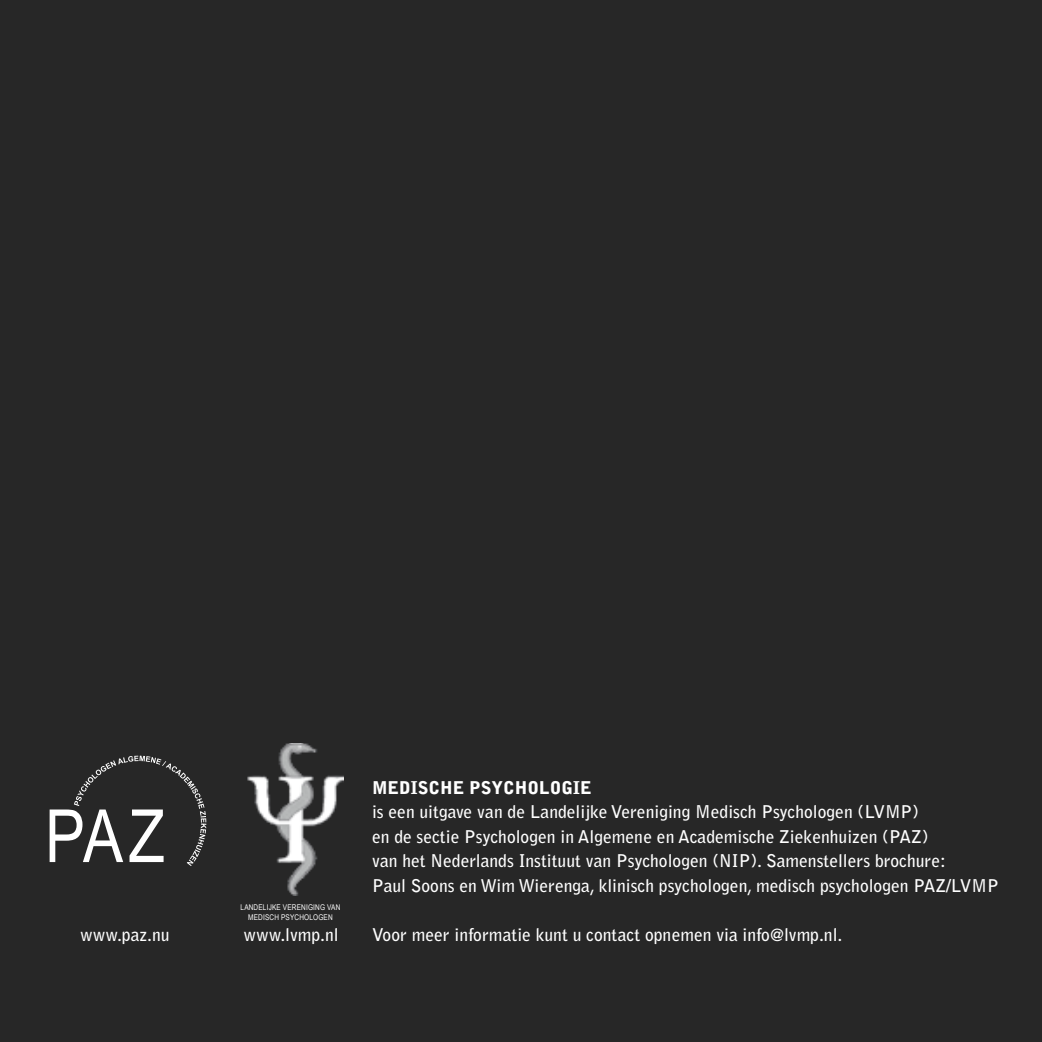
<style>
.page{position:relative;width:1042px;height:1042px;background:#272727}
.page>*{position:absolute;margin:0;border:0;box-sizing:border-box;transform-origin:0 0}
.t1{font:700 17.5px/24.5px "Bell Gothic";color:#fff}
.t2{font:900 17.5px "Bell Gothic";color:#fff}
.t3{font:7.88px/10.8px "Arial Narrow";letter-spacing:.02em;color:#fff;text-align:center}
</style>
<div class="page">
<img style="left:237px;top:743px;width:106px;height:152px">
<svg style="left:50px;top:755px;width:156px;height:111px"></svg>
<p class="t3" style="left:241px;top:901px;width:101px">LANDELIJKE VERENIGING VAN<br>MEDISCH PSYCHOLOGEN</p>
<p class="t1" style="left:80px;top:923px;width:91px">www.paz.nu</p>
<p class="t1" style="left:244px;top:923px;width:97px">www.lvmp.nl</p>
<p class="t2" style="left:372px;top:777px;width:221px">MEDISCHE PSYCHOLOGIE</p>
<p class="t1" style="left:372px;top:800px;width:628px">is een uitgave van de Landelijke Vereniging Medisch Psychologen (LVMP)<br>en de sectie Psychologen in Algemene en Academische Ziekenhuizen (PAZ)<br>van het Nederlands Instituut van Psychologen (NIP). Samenstellers brochure:<br>Paul Soons en Wim Wierenga, klinisch psychologen, medisch psychologen PAZ/LVMP</p>
<p class="t1" style="left:372px;top:922px;width:472px">Voor meer informatie kunt u contact opnemen via info@lvmp.nl.</p>
</div>
